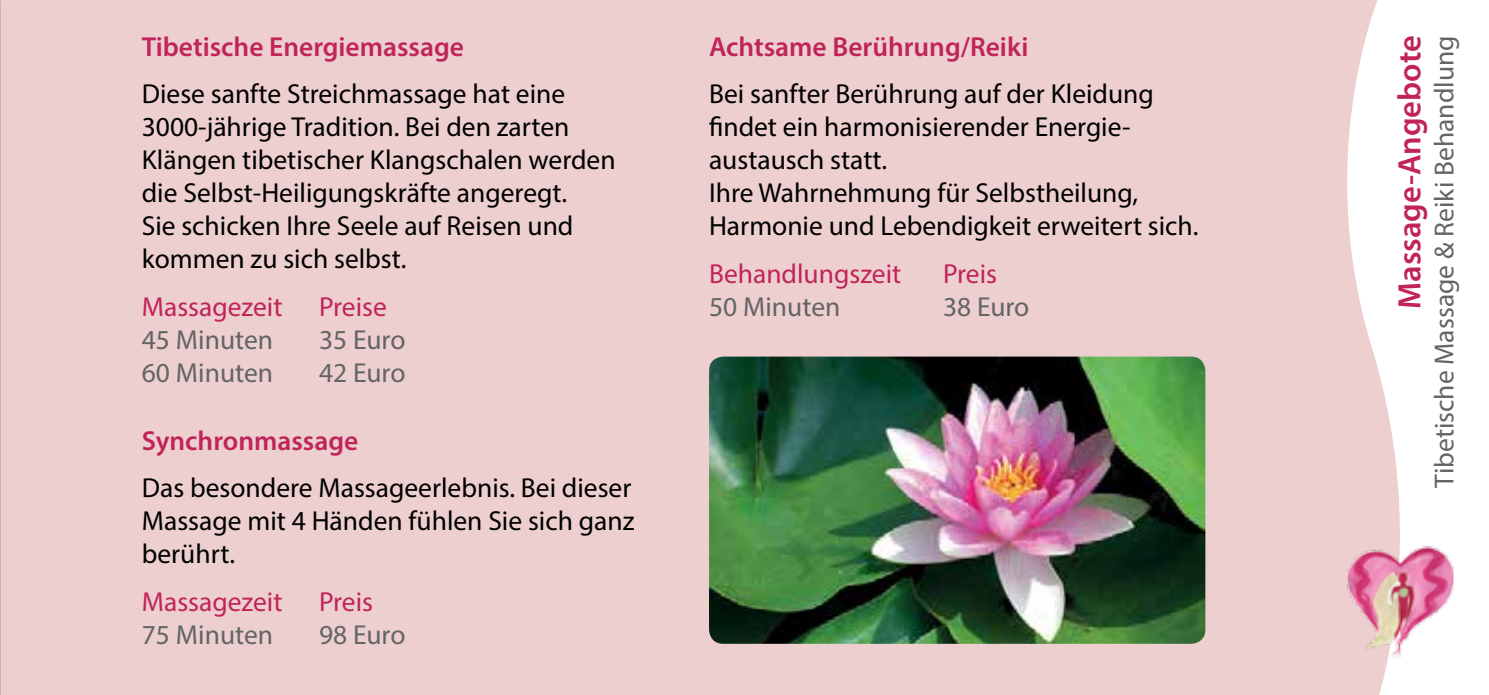
<style>
.page{position:relative;width:1489px;height:695px;background:#fff}
.page>*{position:absolute;margin:0;border:0;box-sizing:border-box;transform-origin:0 0}
.t1{font:600 32.5px "Myriad Pro";color:#c02459}
.t2{font:27.5px/33px "Myriad Pro";color:#000}
.t3{font:27.5px "Myriad Pro";color:#636466}
.t4{font:600 27.5px "Myriad Pro";color:#c02459}
.t5{font:27.5px "Myriad Pro";color:#c02459}
</style>
<div class="page">
<div style="left:0;top:0;width:1488px;height:694px;background:#edcfcf"></div>
<svg style="left:1347px;top:0;width:141px;height:694px;fill:#fff"></svg>
<img style="left:1347px;top:546px;width:106px;height:113px">
<img style="left:709px;top:356px;width:496px;height:287px">
<p class="t4" style="left:142px;top:29px;width:324px">Tibetische Energiemassage</p>
<p class="t2" style="left:142px;top:77px;width:475px">Diese sanfte Streichmassage hat eine 3000-jährige Tradition. Bei den zarten Klängen tibetischer Klangschalen werden die Selbst-Heiligungskräfte angeregt.<br>Sie schicken Ihre Seele auf Reisen und kommen zu sich selbst.</p>
<p class="t5" style="left:142px;top:289px;width:142px">Massagezeit</p>
<p class="t5" style="left:319px;top:289px;width:69px">Preise</p>
<p class="t3" style="left:142px;top:322px;width:133px">45 Minuten</p>
<p class="t3" style="left:319px;top:322px;width:88px">35 Euro</p>
<p class="t3" style="left:142px;top:355px;width:133px">60 Minuten</p>
<p class="t3" style="left:319px;top:355px;width:88px">42 Euro</p>
<p class="t4" style="left:142px;top:423px;width:218px">Synchronmassage</p>
<p class="t2" style="left:142px;top:471px;width:494px;text-align:justify">Das besondere Massageerlebnis. Bei dieser Massage mit 4 Händen fühlen Sie sich ganz berührt.</p>
<p class="t5" style="left:142px;top:584px;width:142px">Massagezeit</p>
<p class="t5" style="left:319px;top:584px;width:56px">Preis</p>
<p class="t3" style="left:142px;top:617px;width:133px">75 Minuten</p>
<p class="t3" style="left:319px;top:617px;width:88px">98 Euro</p>
<p class="t4" style="left:709px;top:29px;width:321px">Achtsame Berührung/Reiki</p>
<p class="t2" style="left:709px;top:77px;width:491px">Bei sanfter Berührung auf der Kleidung findet ein harmonisierender Energie&shy;austausch statt.<br>Ihre Wahrnehmung für Selbstheilung, Harmonie und Lebendigkeit erweitert sich.</p>
<p class="t5" style="left:709px;top:256px;width:194px">Behandlungszeit</p>
<p class="t5" style="left:943px;top:256px;width:56px">Preis</p>
<p class="t3" style="left:709px;top:289px;width:133px">50 Minuten</p>
<p class="t3" style="left:943px;top:289px;width:88px">38 Euro</p>
<p class="t1" style="left:1388px;top:309px;width:275px;rotate:-90deg">Massage-Angebote</p>
<p class="t3" style="left:1427px;top:487px;width:453px;rotate:-90deg">Tibetische Massage &amp; Reiki Behandlung</p>
</div>
